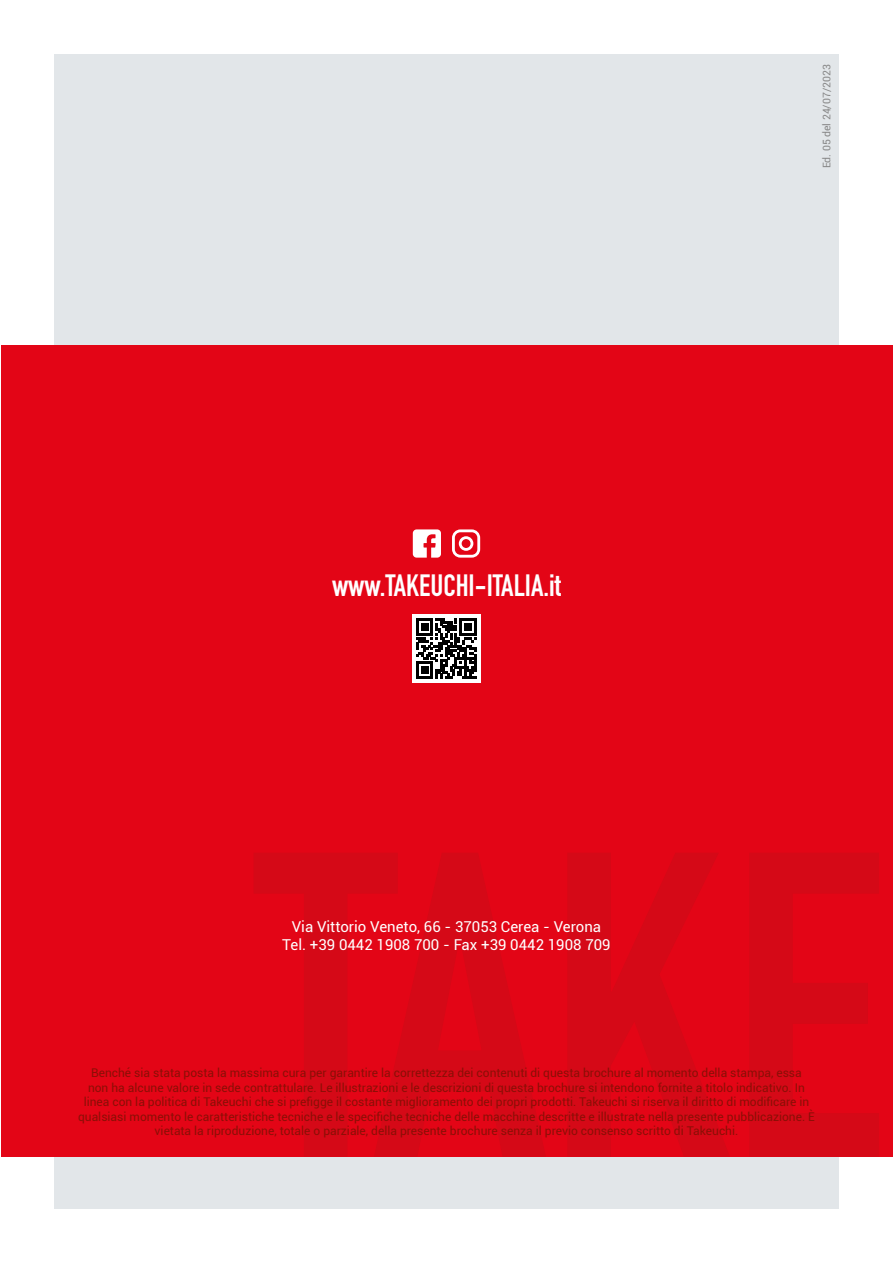
<style>
.page{position:relative;width:893px;height:1263px;background:#fff}
.page>*{position:absolute;margin:0;border:0;box-sizing:border-box;transform-origin:0 0}
.t1{font:700 30.45px "DIN Condensed";color:#fff}
.t2{font:15px/18px "Roboto";color:#fff;text-align:center}
.t3{font:12px/14.4px "Roboto";color:#8a0f06;text-align:center}
.t4{font:10.5px "Roboto";color:#878787}
</style>
<div class="page">
<div style="left:54px;top:54px;width:785px;height:1155px;background:#e2e6e9"></div>
<div style="left:1px;top:345px;width:892px;height:812px;background:#e30516"></div>
<svg style="left:254px;top:853px;width:625px;height:303px"></svg>
<svg style="left:452px;top:529px;width:28px;height:29px"></svg>
<svg style="left:413px;top:529px;width:28px;height:29px"></svg>
<div style="left:412px;top:614px;width:69px;height:69px;background:#fff"></div>
<svg style="left:416px;top:619px;width:60px;height:59px"></svg>
<h1 class="t1" style="left:332px;top:565px;width:230px">www.TAKEUCHI-ITALIA.it</h1>
<p class="t2" style="left:282px;top:917px;width:330px">Via Vittorio Veneto, 66 - 37053 Cerea - Verona<br>Tel. +39 0442 1908 700 - Fax +39 0442 1908 709</p>
<p class="t4" style="left:819px;top:168px;width:106px;rotate:-90deg">Ed. 05 del 24/07/2023</p>
<p class="t3" style="left:78px;top:1065px;width:738px">Benché sia stata posta la massima cura per garantire la correttezza dei contenuti di questa brochure al momento della stampa, essa<br>non ha alcune valore in sede contrattulare. Le illustrazioni e le descrizioni di questa brochure si intendono fornite a titolo indicativo. In linea con la politica di Takeuchi che si prefigge il costante miglioramento dei propri prodotti. Takeuchi si riserva il diritto di modificare in qualsiasi momento le caratteristiche tecniche e le specifiche tecniche delle macchine descritte e illustrate nella presente pubblicazione. È vietata la riproduzione, totale o parziale, della presente brochure senza il previo consenso scritto di Takeuchi.</p>
</div>
